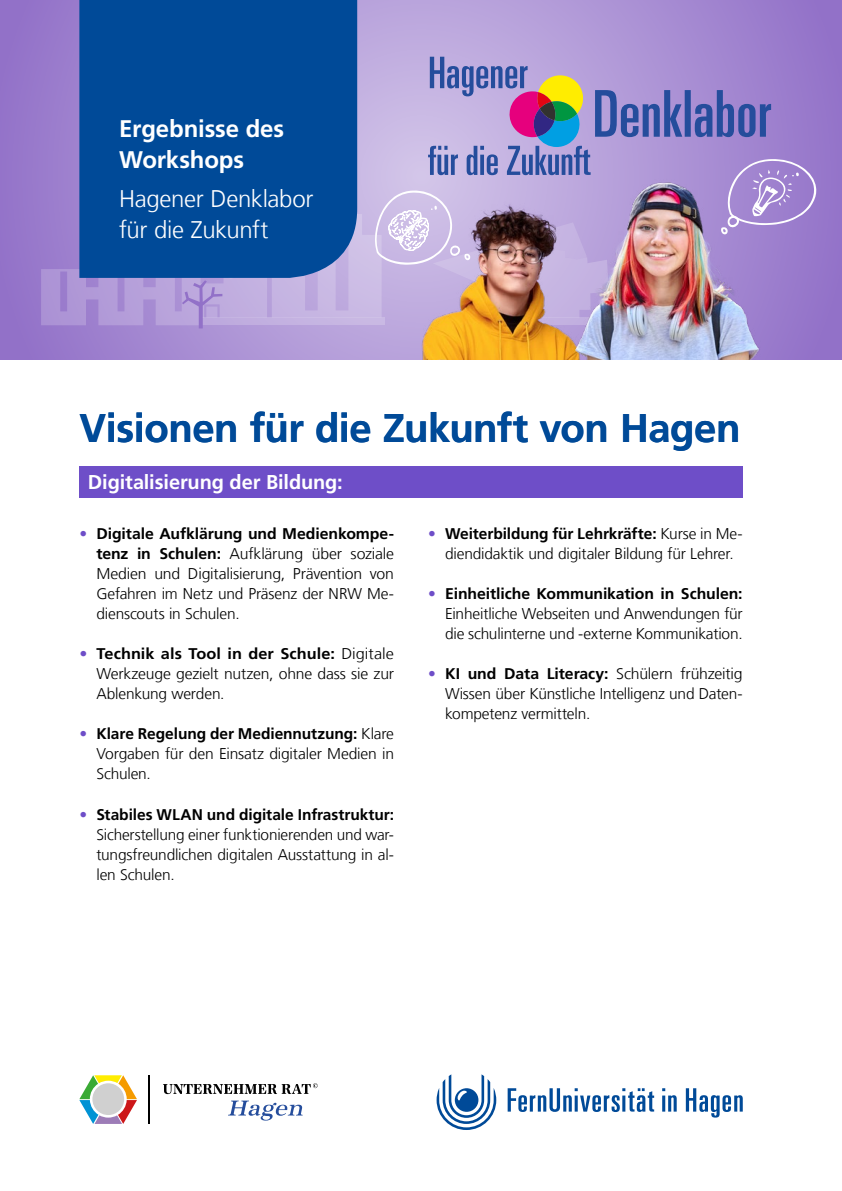
<style>
.page{position:relative;width:842px;height:1191px;background:#fff}
.page>*{position:absolute;margin:0;border:0;box-sizing:border-box;transform-origin:0 0}
.Headline_Light{font:700 40px "Frutiger LT Com";letter-spacing:-.015em;color:#004a98}
.t1{font:300 24px/31px "Frutiger LT Com";letter-spacing:-.015em;color:#fff}
.t2{font:700 24px/31px "Frutiger LT Com";letter-spacing:-.005em;color:#fff}
.Zusatzinfos{font:700 20px "Frutiger LT Com";letter-spacing:-.005em;color:#fff}
.Fließtext{font:300 15.5px/20px "Frutiger LT Com";letter-spacing:-.015em;color:#000;text-align:justify}
.Fließtext-2{font:300 15.5px/20px "Frutiger LT Com";letter-spacing:-.015em;color:#000;text-align:justify;scale:1.05 1}
.s1{font-weight:700;color:#6e4ec8}
.s2{font-weight:700}
</style>
<div class="page">
<svg style="left:0;top:0;width:842px;height:359px;background:#a387d0"></svg>
<img style="left:412px;top:328px;width:143px;height:31px">
<img style="left:555px;top:328px;width:205px;height:31px">
<svg style="left:508px;top:1088px;width:235px;height:29px"></svg>
<svg style="left:437px;top:1074px;width:59px;height:56px"></svg>
<div style="left:79px;top:0;width:278px;height:57px;background:#004a98"></div>
<svg style="left:79px;top:1075px;width:58px;height:49px"></svg>
<div style="left:92px;top:1083px;width:32px;height:32px;background:#d0d0d0;border-radius:50%"></div>
<svg style="left:228px;top:1100px;width:75px;height:20px"></svg>
<hr style="left:148px;top:1075px;width:2px;height:48px;background:#000">
<svg style="left:163px;top:1083px;width:155px;height:11px"></svg>
<svg style="left:41px;top:57px;width:776px;height:271px;background:#7b80b7"></svg>
<div style="left:79px;top:466px;width:664px;height:32px;background:#6e4ec8"></div>
<h2 class="t2" style="left:119px;top:113px;width:167px">Ergebnisse des<br>Workshops</h2>
<h2 class="t1" style="left:119px;top:183px;width:196px">Hagener Denklabor für die Zukunft</h2>
<p class="Headline_Light" style="left:79px;top:404px;width:663px">Visionen für die Zukunft von Hagen</p>
<p class="Zusatzinfos" style="left:88px;top:471px;width:256px">Digitalisierung der Bildung:</p>
<p class="Fließtext" style="left:96px;top:524px;width:299px;text-indent:-17px"><span class="s1">•</span> <span class="s2">Digitale Aufklärung und Medienkompe&shy;tenz in Schulen:</span> Aufklärung über soziale Medien und Digitalisierung, Prävention von Gefahren im Netz und Präsenz der NRW Me&shy;dienscouts in Schulen.</p>
<p class="Fließtext-2" style="left:96px;top:644px;width:285px;text-indent:-17px"><span class="s1">•</span> <span class="s2">Technik als Tool in der Schule:</span> Digitale Werkzeuge gezielt nutzen, ohne dass sie zur Ablenkung werden.</p>
<p class="Fließtext" style="left:96px;top:724px;width:299px;text-indent:-17px"><span class="s1">•</span> <span class="s2">Klare Regelung der Mediennutzung:</span> Klare Vorgaben für den Einsatz digitaler Medien in Schulen.</p>
<p class="Fließtext" style="left:96px;top:804px;width:299px;text-indent:-17px"><span class="s1">•</span> <span class="s2">Stabiles WLAN und digitale Infrastruktur:<br></span>Sicherstellung einer funktionierenden und war&shy;tungsfreundlichen digitalen Ausstattung in al&shy;len Schulen.</p>
<p class="Fließtext" style="left:428px;top:524px;width:316px;text-align:center"><span class="s1">•</span> <span class="s2">Weiterbildung für Lehrkräfte:</span> Kurse in Me&shy;diendidaktik und digitaler Bildung für Lehrer.</p>
<p class="Fließtext" style="left:445px;top:584px;width:299px;text-indent:-17px"><span class="s1">•</span> <span class="s2">Einheitliche Kommunikation in Schulen:<br></span>Einheitliche Webseiten und Anwendungen für die schulinterne und -externe Kommunikation.</p>
<p class="Fließtext" style="left:445px;top:664px;width:299px;text-indent:-17px"><span class="s1">•</span> <span class="s2">KI und Data Literacy:</span> Schülern frühzeitig Wissen über Künstliche Intelligenz und Daten&shy;kompetenz vermitteln.</p>
</div>
